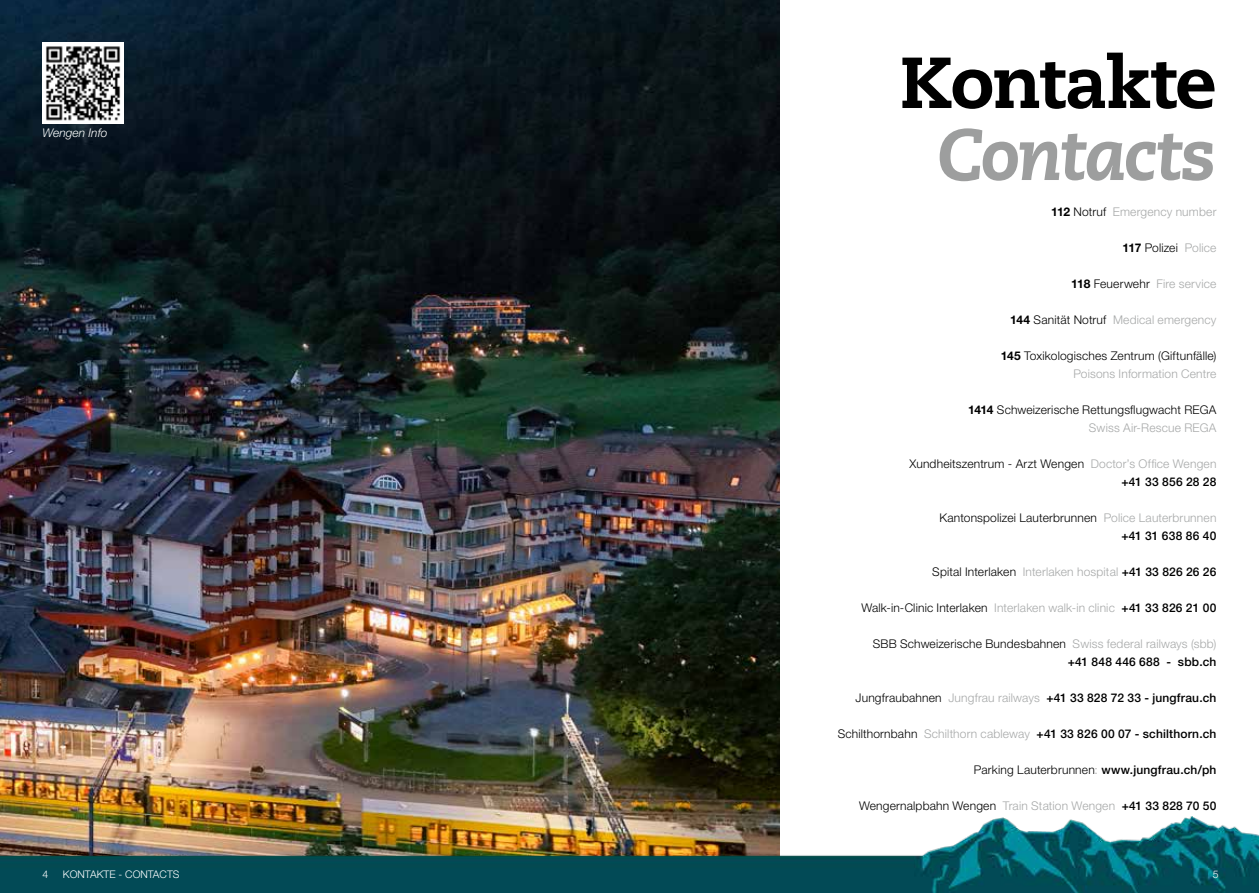
<style>
.page{position:relative;width:1259px;height:893px;background:#fff}
.page>*{position:absolute;margin:0;border:0;box-sizing:border-box;transform-origin:0 0}
.t1{font:800 72px "Caecilia LT Pro 85";letter-spacing:-.015em;color:#000}
.t2{font:italic 800 72px "Caecilia LT Pro 86";letter-spacing:-.025em;color:#9d9e9e}
.t3{font:300 12px "Helvetica Neue LT Std";letter-spacing:.015em;color:#000}
.t4{font:300 12px "Helvetica Neue LT Pro";letter-spacing:.015em;color:#a7a9a9}
.t5{font:500 12px "Helvetica Neue LT Pro";letter-spacing:.015em;color:#000}
.t6{font:italic 300 12px "Helvetica Neue";color:#fff}
.t7{font:300 10.5px "Helvetica Neue LT Pro";color:#fff}
.s1{font-family:"Helvetica Neue";font-weight:700;color:#000}
.s2{font-family:"Helvetica Neue LT Std";color:#000}
.s3{font-family:"Helvetica Neue";font-weight:700}
.s4{font-family:"Helvetica Neue LT Pro";color:#a7a9a9}
.s5{font-weight:500;color:#000}
.s6{font-family:"Helvetica Neue LT Pro";font-weight:500}
.s7{font-family:"Helvetica Neue LT Std";font-weight:300}
.s8{font-weight:300;color:#a7a9a9}
</style>
<div class="page">
<img style="left:0;top:0;width:780px;height:816px">
<img style="left:43px;top:43px;width:80px;height:80px">
<img style="left:0;top:816px;width:1259px;height:77px">
<p class="t6" style="left:43px;top:126px;width:66px">Wengen Info</p>
<h1 class="t1" style="left:899px;top:33px;width:318px">Kontakte</h1>
<h1 class="t2" style="left:937px;top:105px;width:281px">Contacts</h1>
<p class="t4" style="left:1051px;top:204px;width:167px"><span class="s1">112</span> <span class="s2">Notruf</span> Emergency number</p>
<p class="t3" style="left:1122px;top:240px;width:95px"><span class="s3">117</span> Polizei <span class="s4">Police</span></p>
<p class="t4" style="left:1071px;top:276px;width:147px"><span class="s1">118</span> <span class="s2">Feuerwehr</span> Fire service</p>
<p class="t4" style="left:1010px;top:312px;width:208px"><span class="s1">144</span> <span class="s2">Sanität Notruf</span> Medical emergency</p>
<p class="t3" style="left:1000px;top:348px;width:217px"><span class="s3">145</span> Toxikologisches Zentrum (Giftunfälle)</p>
<p class="t4" style="left:1073px;top:366px;width:144px">Poisons Information Centre</p>
<p class="t3" style="left:968px;top:402px;width:250px"><span class="s3">1414</span> Schweizerische Rettungsflugwacht REGA</p>
<p class="t4" style="left:1089px;top:420px;width:129px">Swiss Air-Rescue REGA</p>
<p class="t3" style="left:909px;top:456px;width:308px">Xundheitszentrum - Arzt Wengen <span class="s4">Doctor’s Office Wengen</span></p>
<p class="t5" style="left:1121px;top:475px;width:96px">+41 33 856 28 28</p>
<p class="t3" style="left:939px;top:510px;width:278px">Kantonspolizei Lauterbrunnen <span class="s4">Police Lauterbrunnen</span></p>
<p class="t5" style="left:1121px;top:529px;width:96px">+41 31 638 86 40</p>
<p class="t4" style="left:932px;top:564px;width:286px"><span class="s2">Spital Interlaken</span> Interlaken hospital <span class="s5">+41 33 826 26 26</span></p>
<p class="t3" style="left:861px;top:600px;width:356px">Walk-in-Clinic Interlaken <span class="s4">Interlaken walk-in clinic</span> <span class="s6">+41 33 826 21 00</span></p>
<p class="t3" style="left:873px;top:636px;width:345px">SBB Schweizerische Bundesbahnen <span class="s4">Swiss federal railways (sbb)</span></p>
<p class="t5" style="left:1067px;top:655px;width:150px">+41 848 446 688 - sbb.ch</p>
<p class="t5" style="left:855px;top:691px;width:362px"><span class="s7">Jungfraubahnen</span> <span class="s8">Jungfrau railways</span> +41 33 828 72 33 - jungfrau.ch</p>
<p class="t5" style="left:837px;top:727px;width:380px"><span class="s7">Schilthornbahn</span> <span class="s8">Schilthorn cableway</span> +41 33 826 00 07 - schilthorn.ch</p>
<p class="t3" style="left:974px;top:762px;width:244px">Parking Lauterbrunnen<span class="s4">:</span> <span class="s6">www.jungfrau.ch/ph</span></p>
<p class="t3" style="left:859px;top:798px;width:359px">Wengernalpbahn Wengen <span class="s4">Train Station Wengen</span> <span class="s6">+41 33 828 70 50</span></p>
<p class="t7" style="left:43px;top:868px;width:7px">4</p>
<p class="t7" style="left:63px;top:868px;width:118px">KONTAKTE - CONTACTS</p>
<p class="t7" style="left:1212px;top:868px;width:7px">5</p>
</div>
